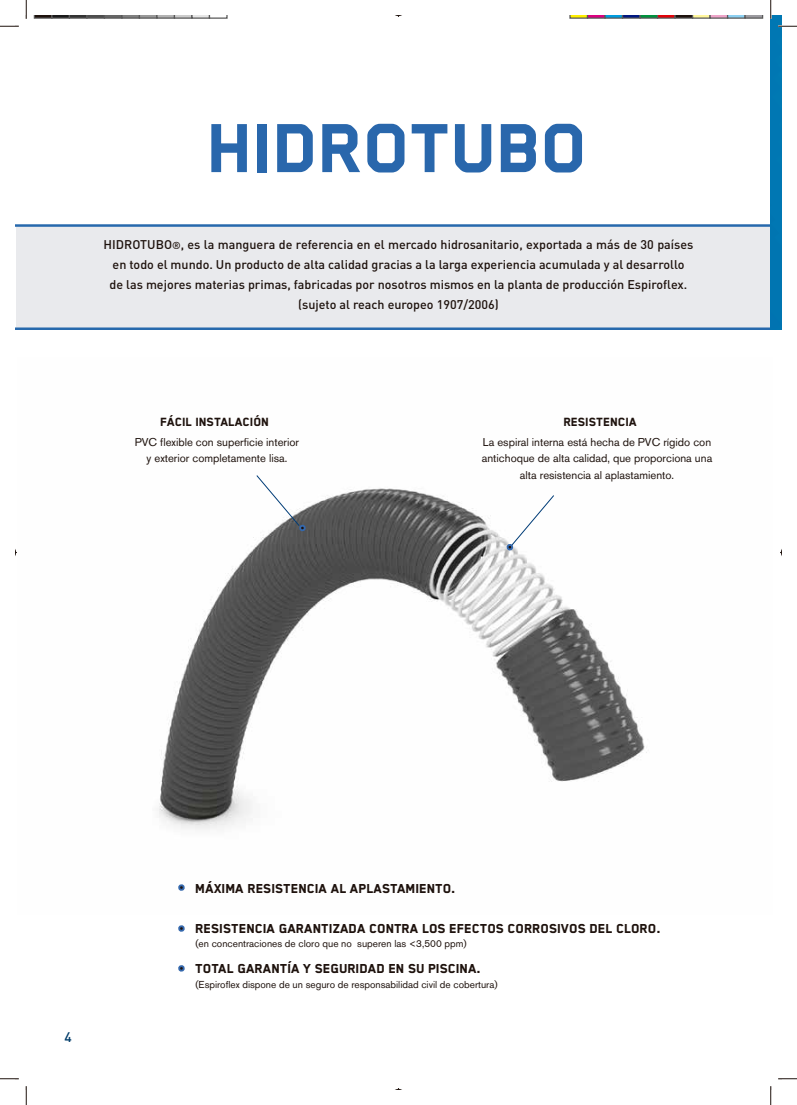
<style>
.page{position:relative;width:797px;height:1105px;background:#fff}
.page>*{position:absolute;margin:0;border:0;box-sizing:border-box;transform-origin:0 0}
.t1{font:800 80px "Blender Pro";color:#2967ac}
.t2{font:800 15px "Blender Pro";color:#1e120d}
.t3{font:800 13.75px "Blender Pro";color:#1e120d}
.t4{font:500 13.75px "DIN";color:#003c69}
.t5{font:500 12.5px/20px "DIN";color:#1e120d;text-align:center}
.t6{font:11.25px/16.2px "Akzidenz Grotesk BQ";color:#1e120d;text-align:center}
.t7{font:10px "Akzidenz Grotesk BQ";color:#1e120d}
.s1{font-size:10px}
</style>
<div class="page">
<img style="left:159px;top:488px;width:488px;height:342px">
<div style="left:16px;top:224px;width:765px;height:106px;background:#e9eaed"></div>
<div style="left:770px;top:16px;width:11px;height:313px;background:#0077b3"></div>
<svg style="left:505px;top:495px;width:49px;height:56px"></svg>
<svg style="left:256px;top:475px;width:51px;height:57px"></svg>
<svg style="left:178px;top:884px;width:7px;height:7px"></svg>
<svg style="left:178px;top:925px;width:7px;height:7px"></svg>
<svg style="left:178px;top:965px;width:7px;height:7px"></svg>
<svg style="left:34px;top:16px;width:194px;height:3px"></svg>
<svg style="left:569px;top:16px;width:194px;height:3px"></svg>
<svg style="left:0;top:25px;width:19px;height:2px"></svg>
<svg style="left:778px;top:25px;width:19px;height:2px"></svg>
<svg style="left:0;top:1078px;width:19px;height:1px"></svg>
<svg style="left:778px;top:1078px;width:19px;height:1px"></svg>
<svg style="left:25px;top:0;width:2px;height:19px"></svg>
<svg style="left:25px;top:1086px;width:2px;height:19px"></svg>
<svg style="left:770px;top:0;width:1px;height:19px"></svg>
<svg style="left:770px;top:1086px;width:1px;height:19px"></svg>
<h1 class="t1" style="left:208px;top:105px;width:381px">HIDROTUBO</h1>
<p class="t5" style="left:104px;top:234px;width:591px">HIDROTUBO<span class="s1">®</span>, es la manguera de referencia en el mercado hidrosanitario, exportada a más de 30 países en todo el mundo. Un producto de alta calidad gracias a la larga experiencia acumulada y al desarrollo<br>de las mejores materias primas, fabricadas por nosotros mismos en la planta de producción Espiroflex. (sujeto al reach europeo 1907/2006)</p>
<p class="t3" style="left:160px;top:414px;width:110px">FÁCIL INSTALACIÓN</p>
<p class="t3" style="left:563px;top:414px;width:75px">RESISTENCIA</p>
<p class="t6" style="left:135px;top:434px;width:166px">PVC flexible con superficie interior y exterior completamente lisa.</p>
<p class="t6" style="left:482px;top:434px;width:232px">La espiral interna está hecha de PVC rígido con antichoque de alta calidad, que proporciona una alta resistencia al aplastamiento.</p>
<p class="t4" style="left:64px;top:1028px;width:9px">4</p>
<p class="t2" style="left:195px;top:881px;width:262px">MÁXIMA RESISTENCIA AL APLASTAMIENTO.</p>
<p class="t2" style="left:195px;top:921px;width:467px">RESISTENCIA GARANTIZADA CONTRA LOS EFECTOS CORROSIVOS DEL CLORO.</p>
<p class="t2" style="left:195px;top:961px;width:287px">TOTAL GARANTÍA Y SEGURIDAD EN SU PISCINA.</p>
<p class="t7" style="left:195px;top:938px;width:273px">(en concentraciones de cloro que no superen las &lt;3,500 ppm)</p>
<p class="t7" style="left:195px;top:978px;width:303px">(Espiroflex dispone de un seguro de responsabilidad civil de cobertura)</p>
</div>
